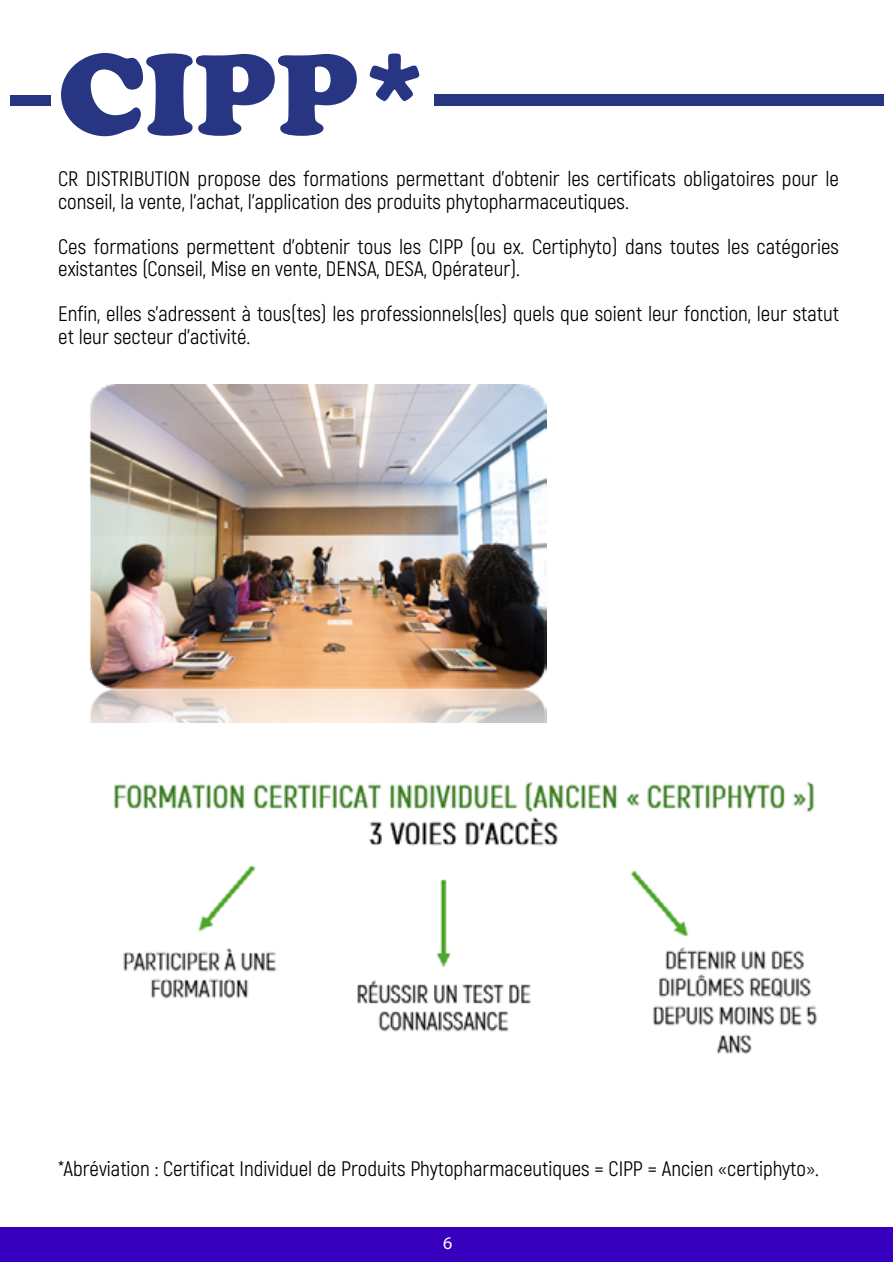
<style>
.page{position:relative;width:893px;height:1263px;background:#fff}
.page>*{position:absolute;margin:0;border:0;box-sizing:border-box;transform-origin:0 0}
.t1{font:900 120px "Cooper";color:#283583}
.t2{font:21px/22.5px "Akrobat";color:#000}
.t3{font:18px "Myriad Pro";color:#fff}
</style>
<div class="page">
<div style="left:1px;top:1227px;width:892px;height:35px;background:#3700bf"></div>
<div style="left:434px;top:94px;width:450px;height:12px;background:#283583"></div>
<div style="left:10px;top:95px;width:40px;height:11px;background:#283583"></div>
<img style="left:90px;top:384px;width:457px;height:339px">
<img style="left:114px;top:782px;width:704px;height:272px">
<h1 class="t1" style="left:58px;top:24px;width:374px">CIPP*</h1>
<p class="t2" style="left:58px;top:168px;width:782px">CR DISTRIBUTION propose des formations permettant d’obtenir les certificats obligatoires pour le conseil, la vente, l’achat, l’application des produits phytopharmaceutiques.</p>
<p class="t2" style="left:58px;top:235px;width:782px">Ces formations permettent d’obtenir tous les CIPP (ou ex. Certiphyto) dans toutes les catégories existantes (Conseil, Mise en vente, DENSA, DESA, Opérateur).</p>
<p class="t2" style="left:58px;top:302px;width:782px">Enfin, elles s’adressent à tous(tes) les professionnels(les) quels que soient leur fonction, leur statut et leur secteur d’activité.</p>
<p class="t2" style="left:58px;top:1157px;width:762px">*Abréviation : Certificat Individuel de Produits Phytopharmaceutiques = CIPP = Ancien «certiphyto».</p>
<p class="t3" style="left:443px;top:1232px;width:11px">6</p>
</div>
